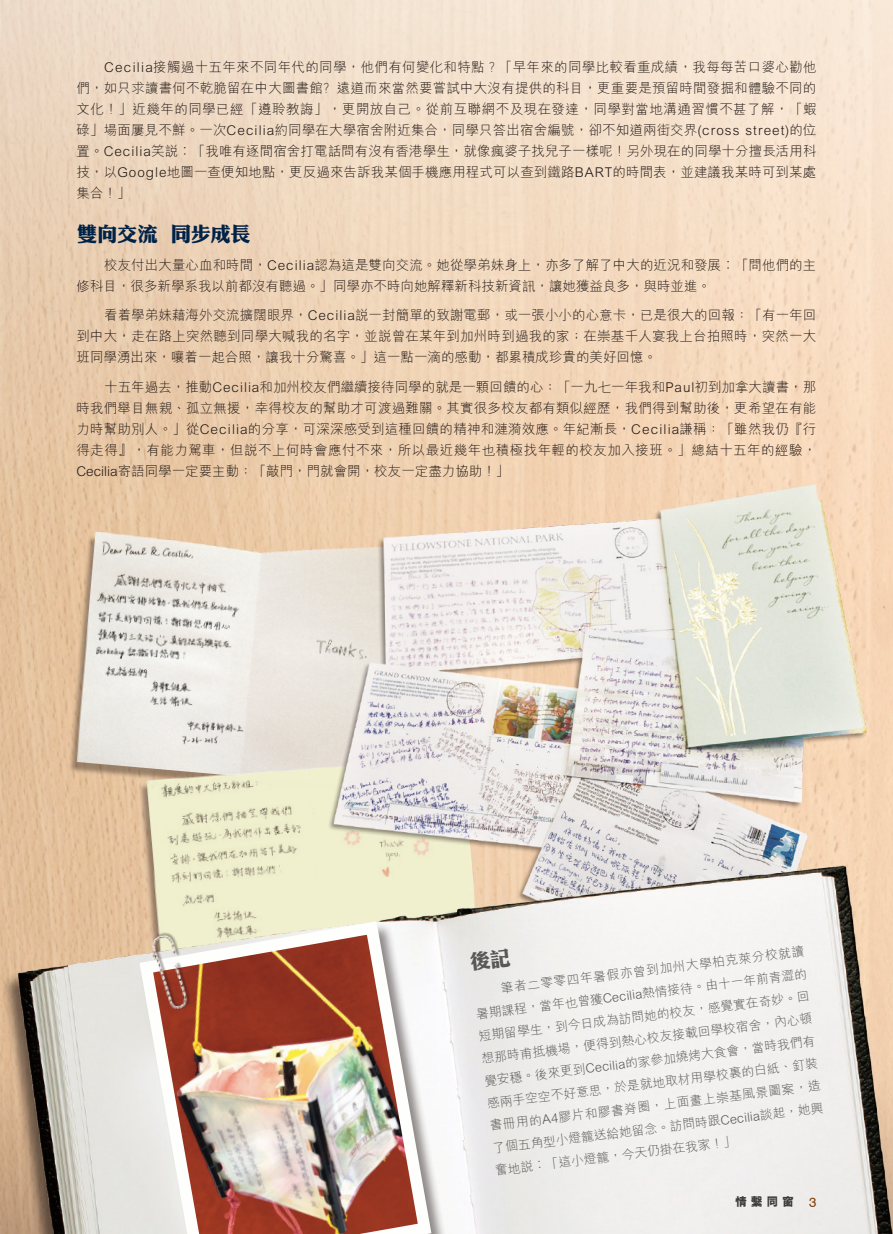
<style>
.page{position:relative;width:893px;height:1234px;background:#fff}
.page>*{position:absolute;margin:0;border:0;box-sizing:border-box;transform-origin:0 0}
.t1{font:900 21px "M Sung Gold HK";letter-spacing:-.045em;color:#002247}
.t2{font:300 13.5px/21px "M Hei HK";letter-spacing:.005em;color:#231916;text-align:justify}
.t3{font:300 12.75px/22.5px "M Hei HK";color:#595857;text-align:justify}
.t4{font:800 12px "M Hei HK";color:#3f3b3a}
.s1{font-family:"Swiss 721 BT";font-weight:400;font-size:13.5px;color:#813e0f}
</style>
<div class="page">
<img style="left:0;top:0;width:893px;height:788px">
<img style="left:61px;top:520px;width:242px;height:268px">
<img style="left:119px;top:738px;width:184px;height:50px">
<img style="left:303px;top:482px;width:590px;height:306px">
<img style="left:0;top:788px;width:893px;height:445px">
<div style="left:140px;top:921px;width:308px;height:312px;background:#231916;opacity:.5"></div>
<img style="left:133px;top:914px;width:305px;height:319px">
<img style="left:139px;top:926px;width:55px;height:91px">
<svg style="left:470px;top:947px;width:41px;height:23px"></svg>
<p class="t2" style="left:77px;top:56px;width:742px;text-indent:28px">Cecilia接觸過十五年來不同年代的同學，他們有何變化和特點？「早年來的同學比較看重成績，我每每苦口婆心勸他們，如只求讀書何不乾脆留在中大圖書館﹖遠道而來當然要嘗試中大沒有提供的科目，更重要是預留時間發掘和體驗不同的文化！」近幾年的同學已經「遵聆教誨」，更開放自己。從前互聯網不及現在發達，同學對當地溝通習慣不甚了解，「蝦碌」場面屢見不鮮。一次Cecilia約同學在大學宿舍附近集合，同學只答出宿舍編號，卻不知道兩街交界(cross street)的位置。Cecilia笑說︰「我唯有逐間宿舍打電話問有沒有香港學生，就像瘋婆子找兒子一樣呢！另外現在的同學十分擅長活用科技，以Google地圖一查便知地點，更反過來告訴我某個手機應用程式可以查到鐵路BART的時間表，並建議我某時可到某處集合！」</p>
<h1 class="t1" style="left:77px;top:219px;width:176px">雙向交流 同步成長</h1>
<p class="t2" style="left:77px;top:253px;width:741px;text-indent:28px">校友付出大量心血和時間，Cecilia認為這是雙向交流。她從學弟妹身上，亦多了解了中大的近況和發展︰「問他們的主修科目，很多新學系我以前都沒有聽過。」同學亦不時向她解釋新科技新資訊，讓她獲益良多，與時並進。</p>
<p class="t2" style="left:77px;top:304px;width:741px;text-indent:28px">看着學弟妹藉海外交流擴闊眼界，Cecilia說一封簡單的致謝電郵，或一張小小的心意卡，已是很大的回報：「有一年回到中大，走在路上突然聽到同學大喊我的名字，並說曾在某年到加州時到過我的家；在崇基千人宴我上台拍照時，突然一大班同學湧出來，嚷着一起合照，讓我十分驚喜。」這一點一滴的感動，都累積成珍貴的美好回憶。</p>
<p class="t2" style="left:77px;top:375px;width:742px;text-indent:28px">十五年過去，推動Cecilia和加州校友們繼續接待同學的就是一顆回饋的心：「一九七一年我和Paul初到加拿大讀書，那時我們舉目無親、孤立無援，幸得校友的幫助才可渡過難關。其實很多校友都有類似經歷，我們得到幫助後，更希望在有能力時幫助別人。」從Cecilia的分享，可深深感受到這種回饋的精神和漣漪效應。年紀漸長，Cecilia謙稱：「雖然我仍『行得走得』，有能力駕車，但說不上何時會應付不來，所以最近幾年也積極找年輕的校友加入接班。」總結十五年的經驗，Cecilia寄語同學一定要主動：「敲門，門就會開，校友一定盡力協助！」</p>
<p class="t3" style="left:472px;top:979px;width:335px;text-indent:28px;rotate:-7deg">筆者二零零四年暑假亦曾到加州大學柏克萊分校就讀暑期課程，當年也曾獲Cecilia熱情接待。由十一年前青澀的短期留學生，到今日成為訪問她的校友，感覺實在奇妙。回想那時甫抵機場，便得到熱心校友接載回學校宿舍，內心頓覺安穩。後來更到Cecilia的家參加燒烤大食會，當時我們有感兩手空空不好意思，於是就地取材用學校裏的白紙、釘裝書冊用的A4膠片和膠書脊圈，上面畫上崇基風景圖案，造了個五角型小燈籠送給她留念。訪問時跟Cecilia談起，她興奮地說︰「這小燈籠，今天仍掛在我家！」</p>
<p class="t4" style="left:735px;top:1193px;width:83px">情 繫 同 窗 <span class="s1">3</span></p>
</div>
